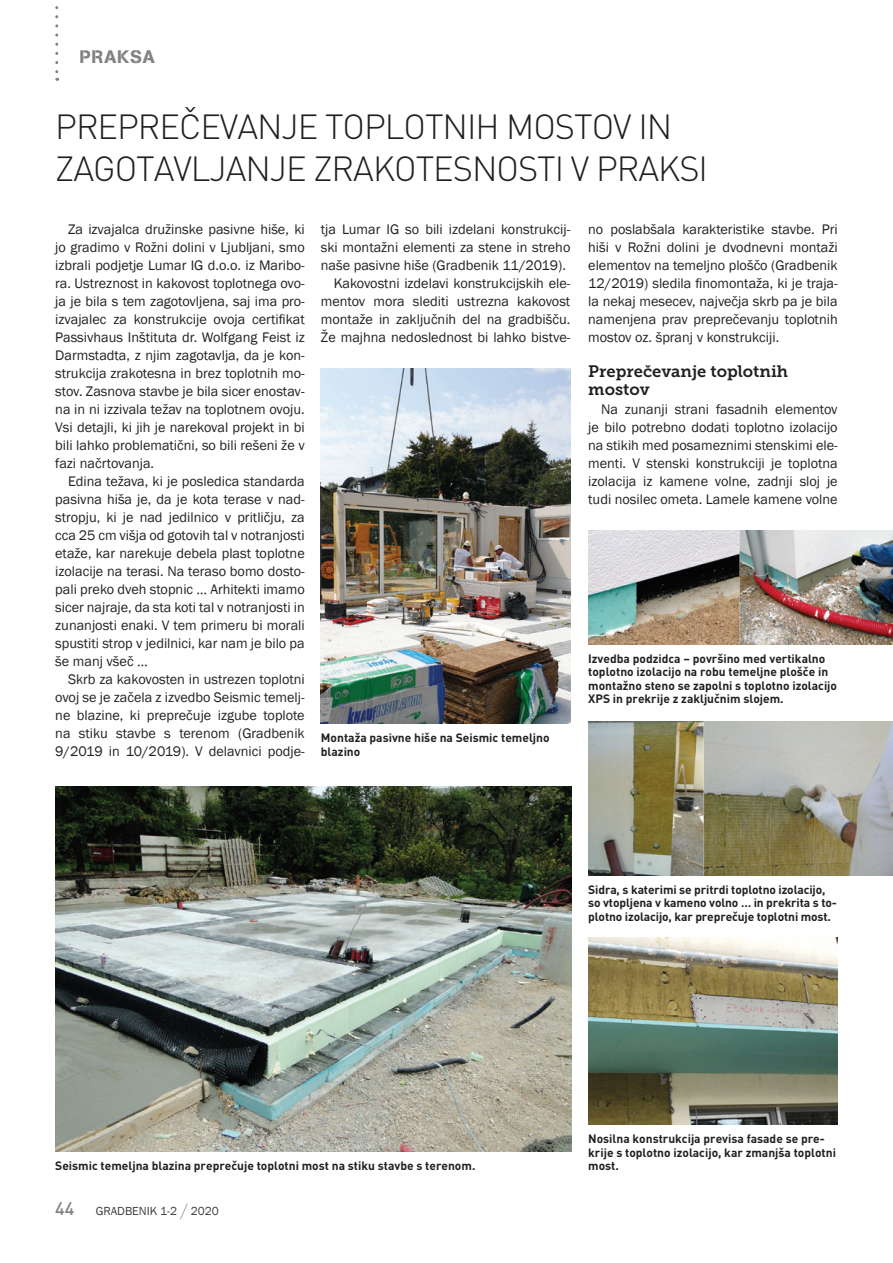
<style>
.page{position:relative;width:893px;height:1263px;background:#fff}
.page>*{position:absolute;margin:0;border:0;box-sizing:border-box;transform-origin:0 0}
.t1{font:300 34.5px/42px "DINS";letter-spacing:-.03em;color:#231f20}
.t2{font:18px "AG Book Stencil";letter-spacing:.045em;color:#808285}
.t3{font:500 18px "DINS";color:#808285}
.t4{font:16.5px/18px "Museo Slab 700";color:#231f20}
.t5{font:14.25px/18px "Franklin Gothic";color:#231f20;text-align:justify}
.t6{font:600 12px/13.5px "DIN";color:#231f20}
.t7{font:12px "Franklin Gothic";color:#3e3e3f}
.s1{font-family:"Helvetica Neue M";font-weight:200;font-size:21px}
</style>
<div class="page">
<svg style="left:55px;top:6px;width:3px;height:75px"></svg>
<img style="left:55px;top:787px;width:516px;height:364px">
<img style="left:321px;top:368px;width:249px;height:356px">
<img style="left:588px;top:530px;width:305px;height:114px">
<img style="left:588px;top:721px;width:305px;height:154px">
<img style="left:588px;top:937px;width:250px;height:187px">
<p class="t2" style="left:80px;top:46px;width:77px">PRAKSA</p>
<h1 class="t1" style="left:55px;top:106px;width:654px">PREPREČEVANJE TOPLOTNIH MOSTOV IN<br>ZAGOTAVLJANJE ZRAKOTESNOSTI V PRAKSI</h1>
<p class="t5" style="left:55px;top:221px;width:251px;text-indent:13px">Za izvajalca družinske pasivne hiše, ki jo gradimo v Rožni dolini v Ljubljani, smo izbrali podjetje Lumar IG d.o.o. iz Maribo&shy;ra. Ustreznost in kakovost toplotnega ovo&shy;ja je bila s tem zagotovljena, saj ima pro&shy;izvajalec za konstrukcije ovoja certifikat Passivhaus Inštituta dr. Wolfgang Feist iz Darmstadta, z njim zagotavlja, da je kon&shy;strukcija zrakotesna in brez toplotnih mo&shy;stov. Zasnova stavbe je bila sicer enostav&shy;na in ni izzivala težav na toplotnem ovoju.<br>Vsi detajli, ki jih je narekoval projekt in bi bili lahko problematični, so bili rešeni že v fazi načrtovanja.</p>
<p class="t5" style="left:55px;top:473px;width:251px;text-indent:13px">Edina težava, ki je posledica standarda pasivna hiša je, da je kota terase v nad&shy;stropju, ki je nad jedilnico v pritličju, za cca 25 cm višja od gotovih tal v notranjosti etaže, kar narekuje debela plast toplotne izolacije na terasi. Na teraso bomo dosto&shy;pali preko dveh stopnic … Arhitekti imamo sicer najraje, da sta koti tal v notranjosti in zunanjosti enaki. V tem primeru bi morali spustiti strop v jedilnici, kar nam je bilo pa še manj všeč …</p>
<p class="t5" style="left:55px;top:671px;width:251px;text-indent:13px">Skrb za kakovosten in ustrezen toplotni ovoj se je začela z izvedbo Seismic temelj&shy;ne blazine, ki preprečuje izgube toplote na stiku stavbe s terenom (Gradbenik 9/2019 in 10/2019). V delavnici podje-</p>
<p class="t5" style="left:321px;top:221px;width:251px">tja Lumar IG so bili izdelani konstrukcij-</p>
<p class="t5" style="left:321px;top:239px;width:251px">ski montažni elementi za stene in streho</p>
<p class="t5" style="left:321px;top:257px;width:246px">naše pasivne hiše (Gradbenik 11/2019).</p>
<p class="t5" style="left:334px;top:275px;width:238px">Kakovostni izdelavi konstrukcijskih ele-</p>
<p class="t5" style="left:321px;top:293px;width:251px">mentov mora slediti ustrezna kakovost</p>
<p class="t5" style="left:321px;top:311px;width:251px">montaže in zaključnih del na gradbišču.</p>
<p class="t5" style="left:321px;top:329px;width:251px">Že majhna nedoslednost bi lahko bistve-</p>
<p class="t6" style="left:321px;top:731px;width:230px">Montaža pasivne hiše na Seismic temeljno blazino</p>
<p class="t5" style="left:588px;top:221px;width:251px">no poslabšala karakteristike stavbe. Pri hiši v Rožni dolini je dvodnevni montaži elementov na temeljno ploščo (Gradbenik 12/2019) sledila finomontaža, ki je traja&shy;la nekaj mesecev, največja skrb pa je bila namenjena prav preprečevanju toplotnih mostov oz. špranj v konstrukciji.</p>
<p class="t4" style="left:588px;top:362px;width:201px">Preprečevanje toplotnih mostov</p>
<p class="t5" style="left:588px;top:401px;width:251px;text-indent:13px">Na zunanji strani fasadnih elementov je bilo potrebno dodati toplotno izolacijo na stikih med posameznimi stenskimi ele&shy;menti. V stenski konstrukciji je toplotna izolacija iz kamene volne, zadnji sloj je tudi nosilec ometa. Lamele kamene volne</p>
<p class="t6" style="left:588px;top:651px;width:250px">Izvedba podzidca – površino med vertikalno toplotno izolacijo na robu temeljne plošče in montažno steno se zapolni s toplotno izolacijo XPS in prekrije z zaključnim slojem.</p>
<p class="t6" style="left:588px;top:882px;width:250px">Sidra, s katerimi se pritrdi toplotno izolacijo, so vtopljena v kameno volno … in prekrita s to&shy;plotno izolacijo, kar preprečuje toplotni most.</p>
<p class="t6" style="left:55px;top:1158px;width:422px">Seismic temeljna blazina preprečuje toplotni most na stiku stavbe s terenom.</p>
<p class="t3" style="left:55px;top:1197px;width:21px">44</p>
<p class="t7" style="left:96px;top:1204px;width:125px">GRADBENIK 1-2 <span class="s1">/</span> 2020</p>
<p class="t6" style="left:588px;top:1131px;width:249px">Nosilna konstrukcija previsa fasade se pre&shy;krije s toplotno izolacijo, kar zmanjša toplotni most.</p>
</div>
